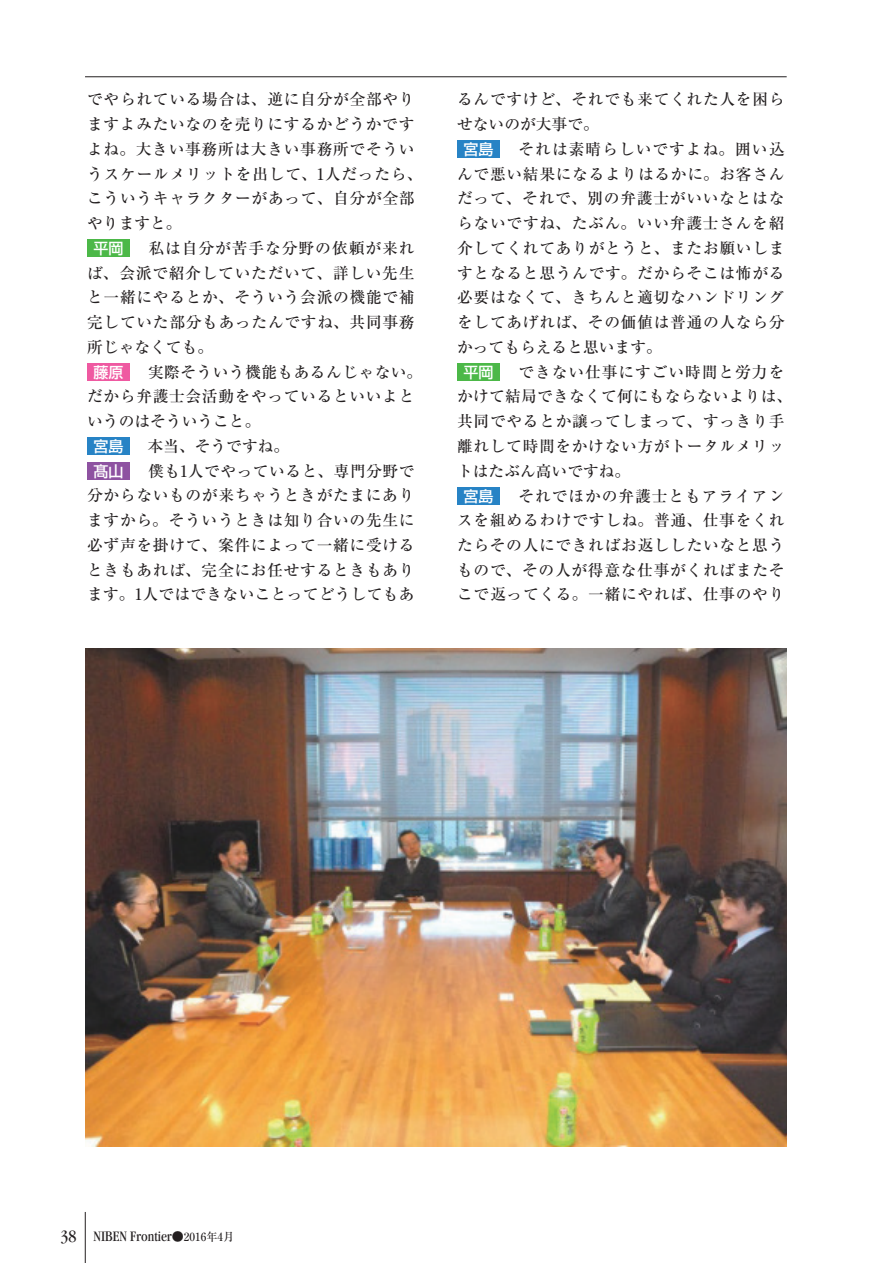
<style>
.page{position:relative;width:893px;height:1263px;background:#fff}
.page>*{position:absolute;margin:0;border:0;box-sizing:border-box;transform-origin:0 0}
.t1{font:15.75px "Ryumin Pro Medium 90 pv RKSJ H";letter-spacing:.045em;color:#231f20}
.t2{font:15.75px "Ryumin Pro Medium 90 pv RKSJ H";color:#231f20}
.t3{font:15.75px "Ryumin Pro Medium 90 pv RKSJ H";letter-spacing:.015em;color:#231f20}
.t4{font:15.75px "Ryumin Pro Medium 90 pv RKSJ H";letter-spacing:.065em;color:#231f20}
.t5{font:condensed 15px "Garamond";color:#231f20}
.s1{font-family:"Shin Go Pro Medium 90 pv RKSJ H";font-size:15px;color:#fff}
.s2{font-size:18px}
.s3{font-family:"Ryumin Pro Medium 90 pv RKSJ H";font-stretch:normal;font-size:12px}
.s4{font-family:"Ryumin Pro Medium 90 pv RKSJ H";font-stretch:normal;font-size:11.25px}
</style>
<div class="page">
<div style="left:457px;top:141px;width:43px;height:17px;background:#2783c5"></div>
<div style="left:457px;top:364px;width:43px;height:17px;background:#4cb848"></div>
<div style="left:457px;top:487px;width:43px;height:17px;background:#2783c5"></div>
<div style="left:87px;top:240px;width:43px;height:17px;background:#4cb848"></div>
<div style="left:87px;top:364px;width:43px;height:17px;background:#ef59a1"></div>
<div style="left:87px;top:438px;width:43px;height:17px;background:#2783c5"></div>
<div style="left:87px;top:463px;width:43px;height:17px;background:#8e52a1"></div>
<img style="left:85px;top:648px;width:702px;height:498px">
<hr style="left:85px;top:77px;width:702px;height:1px;background:#231f20">
<hr style="left:85px;top:1212px;width:1px;height:51px;background:#231f20">
<p class="t1" style="left:87px;top:93px;width:329px">でやられている場合は、逆に自分が全部やり</p>
<p class="t1" style="left:87px;top:118px;width:329px">ますよみたいなのを売りにするかどうかです</p>
<p class="t1" style="left:87px;top:143px;width:329px">よね。大きい事務所は大きい事務所でそうい</p>
<p class="t1" style="left:87px;top:168px;width:337px">うスケールメリットを出して、1人だったら、</p>
<p class="t1" style="left:87px;top:192px;width:329px">こういうキャラクターがあって、自分が全部</p>
<p class="t1" style="left:87px;top:217px;width:96px">やりますと。</p>
<p class="t1" style="left:93px;top:243px;width:323px"><span class="s1">平岡</span>　私は自分が苦手な分野の依頼が来れ</p>
<p class="t1" style="left:87px;top:267px;width:329px">ば、会派で紹介していただいて、詳しい先生</p>
<p class="t1" style="left:87px;top:291px;width:329px">と一緒にやるとか、そういう会派の機能で補</p>
<p class="t1" style="left:87px;top:316px;width:329px">完していた部分もあったんですね、共同事務</p>
<p class="t2" style="left:87px;top:341px;width:127px">所じゃなくても。</p>
<p class="t1" style="left:93px;top:366px;width:330px"><span class="s1">藤原</span>　実際そういう機能もあるんじゃない。</p>
<p class="t1" style="left:87px;top:390px;width:329px">だから弁護士会活動をやっているといいよと</p>
<p class="t2" style="left:87px;top:415px;width:175px">いうのはそういうこと。</p>
<p class="t1" style="left:93px;top:441px;width:197px"><span class="s1">宮島</span>　本当、そうですね。</p>
<p class="t1" style="left:93px;top:465px;width:323px"><span class="s1">髙山</span>　僕も1人でやっていると、専門分野で</p>
<p class="t1" style="left:87px;top:489px;width:329px">分からないものが来ちゃうときがたまにあり</p>
<p class="t1" style="left:87px;top:514px;width:329px">ますから。そういうときは知り合いの先生に</p>
<p class="t1" style="left:87px;top:539px;width:329px">必ず声を掛けて、案件によって一緒に受ける</p>
<p class="t1" style="left:87px;top:564px;width:329px">ときもあれば、完全にお任せするときもあり</p>
<p class="t3" style="left:87px;top:588px;width:329px">ます。1人ではできないことってどうしてもあ</p>
<p class="t1" style="left:457px;top:93px;width:329px">るんですけど、それでも来てくれた人を困ら</p>
<p class="t2" style="left:457px;top:118px;width:143px">せないのが大事で。</p>
<p class="t4" style="left:463px;top:144px;width:323px"><span class="s1">宮島</span>　それは素晴らしいですよね。囲い込</p>
<p class="t1" style="left:457px;top:168px;width:329px">んで悪い結果になるよりはるかに。お客さん</p>
<p class="t1" style="left:457px;top:192px;width:329px">だって、それで、別の弁護士がいいなとはな</p>
<p class="t1" style="left:457px;top:217px;width:329px">らないですね、たぶん。いい弁護士さんを紹</p>
<p class="t1" style="left:457px;top:242px;width:329px">介してくれてありがとうと、またお願いしま</p>
<p class="t1" style="left:457px;top:267px;width:329px">すとなると思うんです。だからそこは怖がる</p>
<p class="t1" style="left:457px;top:291px;width:329px">必要はなくて、きちんと適切なハンドリング</p>
<p class="t1" style="left:457px;top:316px;width:329px">をしてあげれば、その価値は普通の人なら分</p>
<p class="t2" style="left:457px;top:341px;width:206px">かってもらえると思います。</p>
<p class="t1" style="left:463px;top:366px;width:323px"><span class="s1">平岡</span>　できない仕事にすごい時間と労力を</p>
<p class="t3" style="left:457px;top:390px;width:337px">かけて結局できなくて何にもならないよりは、</p>
<p class="t1" style="left:457px;top:415px;width:329px">共同でやるとか譲ってしまって、すっきり手</p>
<p class="t1" style="left:457px;top:440px;width:329px">離れして時間をかけない方がトータルメリッ</p>
<p class="t2" style="left:457px;top:465px;width:175px">トはたぶん高いですね。</p>
<p class="t1" style="left:463px;top:490px;width:323px"><span class="s1">宮島</span>　それでほかの弁護士ともアライアン</p>
<p class="t1" style="left:457px;top:514px;width:329px">スを組めるわけですしね。普通、仕事をくれ</p>
<p class="t1" style="left:457px;top:539px;width:329px">たらその人にできればお返ししたいなと思う</p>
<p class="t1" style="left:457px;top:564px;width:329px">もので、その人が得意な仕事がくればまたそ</p>
<p class="t1" style="left:457px;top:588px;width:329px">こで返ってくる。一緒にやれば、仕事のやり</p>
<p class="t5" style="left:61px;top:1228px;width:175px"><span class="s2">38</span> NIBEN Frontier<span class="s3">●</span><span class="s4">2016年4月</span></p>
</div>
